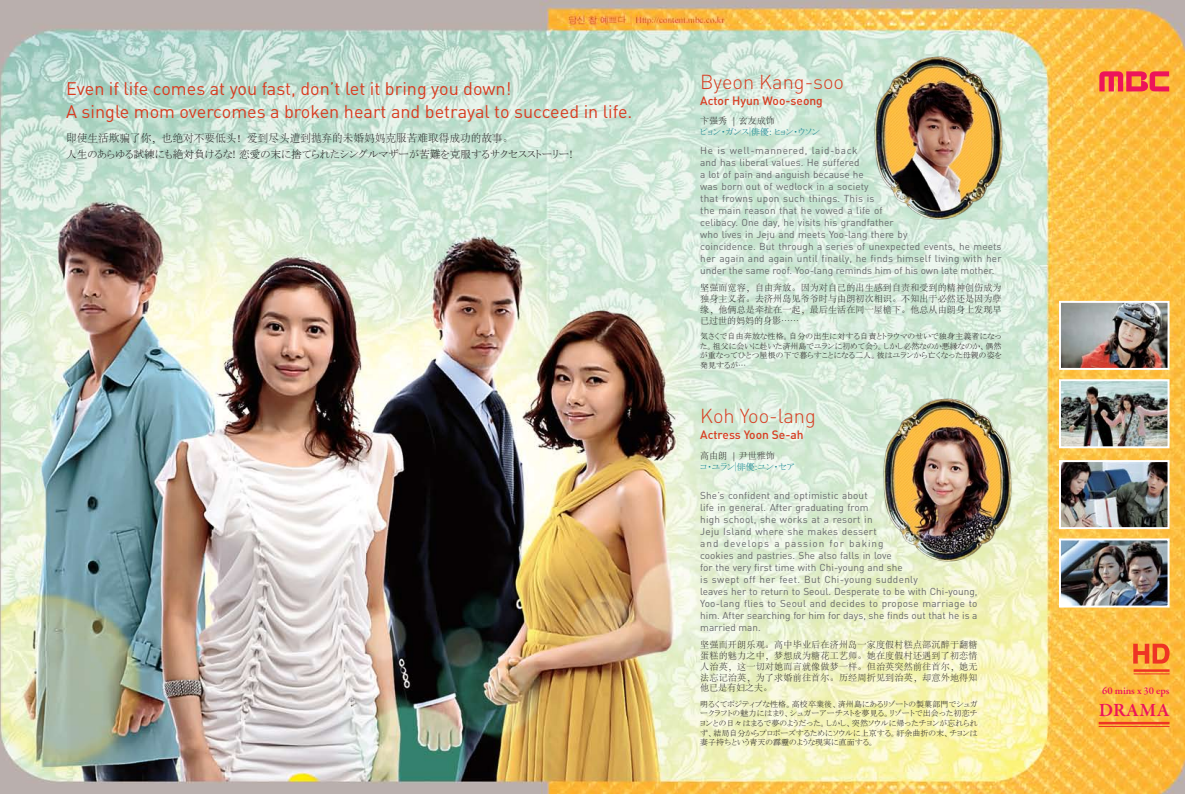
<style>
.page{position:relative;width:1185px;height:794px;background:#fff}
.page>*{position:absolute;margin:0;border:0;box-sizing:border-box;transform-origin:0 0}
.t1{font:300 20px "DIN";color:#d83b20}
.t2{font:600 19px "Garamond Premr Pro";letter-spacing:.02em;color:#ed145a}
.t3{font:18px/22.9px "DIN";color:#d83b20}
.t4{font:500 12px "DIN";color:#d83b20}
.t5{font:10.6px "MS P Mincho";color:#231f20}
.t6{font:300 10.6px "Adobe Song Std";color:#231f20}
.t7{font:600 10.6px "Garamond Premr Pro";color:#ed145a}
.t8{font:10px/12px "DIN";letter-spacing:.005em;color:#67686b}
.t9{font:300 9px/10.8px "Adobe Song Std";letter-spacing:.015em;color:#231f20;text-align:justify}
.t10{font:9px "MS P Mincho";color:#10858f}
.t11{font:8px/9.6px "MS P Mincho";color:#231f20;text-align:justify}
</style>
<div class="page">
<img style="left:0;top:0;width:1185px;height:794px">
<img style="left:868px;top:44px;width:135px;height:186px">
<img style="left:878px;top:387px;width:135px;height:186px">
<img style="left:1062px;top:541px;width:104px;height:63px">
<div style="left:1059px;top:538px;width:110px;height:69px;border:2px solid #fff"></div>
<img style="left:1062px;top:463px;width:104px;height:63px">
<div style="left:1059px;top:460px;width:110px;height:69px;border:2px solid #fff"></div>
<img style="left:1062px;top:382px;width:104px;height:63px">
<div style="left:1059px;top:379px;width:110px;height:69px;border:2px solid #fff"></div>
<img style="left:1062px;top:304px;width:104px;height:63px">
<div style="left:1059px;top:301px;width:110px;height:69px;border:2px solid #fff"></div>
<svg style="left:1099px;top:71px;width:70px;height:20px"></svg>
<svg style="left:1133px;top:643px;width:36px;height:20px"></svg>
<hr style="left:1134px;top:669px;width:35px;height:3px;background:#ee3424">
<hr style="left:1134px;top:673px;width:35px;height:1px;background:#ee3424">
<hr style="left:1099px;top:722px;width:70px;height:2px;background:#ee3424">
<hr style="left:1099px;top:726px;width:70px;height:1px;background:#ee3424">
<h3 class="t3" style="left:66px;top:76px;width:568px">Even if life comes at you fast, don’t let it bring you down!<br>A single mom overcomes a broken heart and betrayal to succeed in life.</h3>
<p class="t6" style="left:66px;top:132px;width:449px">即使生活欺骗了你，也绝对不要低头！爱到尽头遭到抛弃的未婚妈妈克服苦难取得成功的故事。</p>
<p class="t5" style="left:66px;top:149px;width:508px">人生のあらゆる試練にも絶対負けるな! 恋愛の末に捨てられたシングルマザーが苦難を克服するサクセスストーリー!</p>
<h1 class="t1" style="left:700px;top:69px;width:145px">Byeon Kang-soo</h1>
<p class="t4" style="left:700px;top:93px;width:124px">Actor Hyun Woo-seong</p>
<p class="t9" style="left:700px;top:116px;width:76px">卞强秀 | 玄友成饰</p>
<p class="t10" style="left:700px;top:127px;width:121px">ビョン・ガンス|俳優: ヒョン・ウソン</p>
<p class="t8" style="left:700px;top:144px;width:303px">He is well-mannered, laid-back<br>and has liberal values. He suffered<br>a lot of pain and anguish because he<br>was born out of wedlock in a society<br>that frowns upon such things. This is<br>the main reason that he vowed a life of<br>celibacy. One day, he visits his grandfather<br>who lives in Jeju and meets Yoo-lang there by<br>coincidence. But through a series of unexpected events, he meets her again and again until finally, he finds himself living with her under the same roof. Yoo-lang reminds him of his own late mother.</p>
<p class="t9" style="left:700px;top:283px;width:303px">坚强而宽容，自由奔放。因为对自己的出生感到自责和受到的精神创伤成为独身主义者。去济州岛见爷爷时与由朗初次相识。不知出于必然还是因为孽缘，他俩总是牵扯在一起，最后生活在同一屋檐下。他总从由朗身上发现早已过世的妈妈的身影……</p>
<p class="t11" style="left:700px;top:331px;width:303px">気さくで自由奔放な性格。自分の出生に対する自責とトラウマのせいで独身主義者になった。祖父に会いに赴いた済州島でユランに初めて会う。しかし必然なのか悪縁なのか、偶然が重なってひとつ屋根の下で暮らすことになる二人。彼はユランから亡くなった母親の姿を発見するが…</p>
<h1 class="t1" style="left:700px;top:404px;width:117px">Koh Yoo-lang</h1>
<p class="t4" style="left:700px;top:426px;width:105px">Actress Yoon Se-ah</p>
<p class="t9" style="left:700px;top:451px;width:76px">高由朗 | 尹世雅饰</p>
<p class="t10" style="left:700px;top:462px;width:96px">コ・ユラン|俳優:ユン・セア</p>
<p class="t8" style="left:700px;top:489px;width:279px">She’s confident and optimistic about<br>life in general. After graduating from<br>high school, she works at a resort in<br>Jeju Island where she makes dessert<br>and develops a passion for baking<br>cookies and pastries. She also falls in love<br>for the very first time with Chi-young and she<br>is swept off her feet. But Chi-young suddenly<br>leaves her to return to Seoul. Desperate to be with Chi-young, Yoo-lang flies to Seoul and decides to propose marriage to him. After searching for him for days, she finds out that he is a married man.</p>
<p class="t9" style="left:700px;top:640px;width:279px">坚强而开朗乐观。高中毕业后在济州岛一家度假村糕点部沉醉于翻糖蛋糕的魅力之中，梦想成为糖花工艺师。她在度假村还遇到了初恋情人治英，这一切对她而言就像做梦一样。但治英突然前往首尔，她无法忘记治英，为了求婚前往首尔。历经周折见到治英，却意外地得知他已是有妇之夫。</p>
<p class="t11" style="left:700px;top:699px;width:279px">明るくてポジティブな性格。高校卒業後、済州島にあるリゾートの製菓部門でシュガークラフトの魅力にはまり、シュガーアーチストを夢見る。リゾートで出会った初恋チヨンとの日々はまるで夢のようだった。しかし、突然ソウルに帰ったチヨンが忘れられず、結局自分からプロポーズするためにソウルに上京する。紆余曲折の末、チヨンは妻子持ちという青天の霹靂のような現実に直面する。</p>
<p class="t7" style="left:1102px;top:684px;width:69px">60 mins x 30 eps</p>
<h2 class="t2" style="left:1099px;top:698px;width:72px">DRAMA</h2>
</div>
